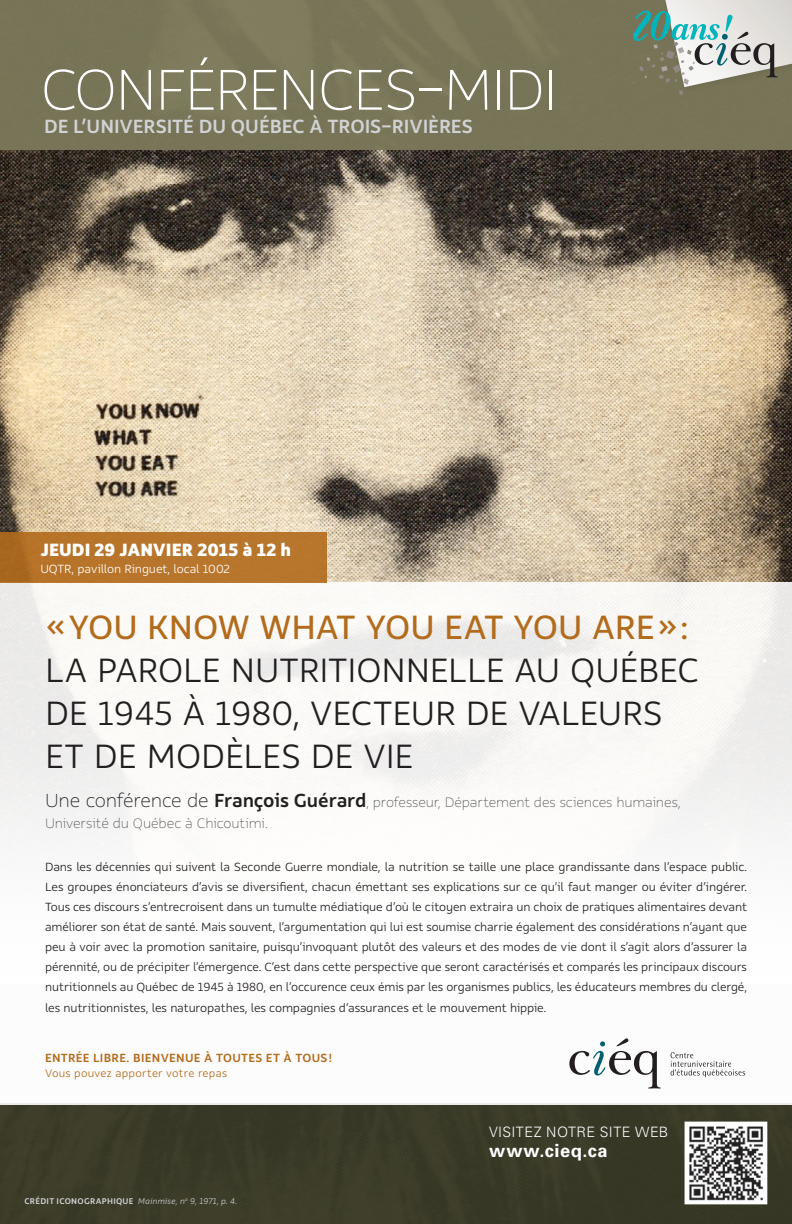
<style>
.page{position:relative;width:792px;height:1224px;background:#fff}
.page>*{position:absolute;margin:0;border:0;box-sizing:border-box;transform-origin:0 0}
.t1{font:100 63px "Rehn";letter-spacing:-.03em;color:#fff}
.Titre-gros{font:300 37px/42.9px "Rehn";letter-spacing:-.005em;color:#231f20}
.t2{font:500 21px "Rehn";letter-spacing:-.005em;color:#d1d2d4}
.t3{font:800 19.5px "Rehn";color:#fff}
.t4{font:700 18.2px "Univers";letter-spacing:.035em;color:#fff}
.t5{font:100 15px/20.8px "Rehn";letter-spacing:-.01em;color:#57585a}
.t6{font:300 14.3px "Univers";letter-spacing:.03em;color:#fff}
.t7{font:300 13px/20.1px "Rehn";letter-spacing:-.005em;color:#231f20;text-align:justify}
.t8{font:500 13px "Rehn";letter-spacing:.025em;color:#b36b1c}
.t9{font:300 13px "Rehn";letter-spacing:-.005em;color:#fff}
.t10{font:300 12px "Rehn";letter-spacing:.02em;color:#b36b1c}
.t11{font:500 9.1px "Rehn";letter-spacing:.03em;color:#d1d2d4}
.s1{font-weight:400;color:#b36b1c}
.s2{font-size:20.8px;color:#231f20}
.s3{font-weight:500;font-size:20.8px;color:#231f20}
.s4{font-weight:300;font-style:italic}
.s5{font-weight:300}
</style>
<div class="page">
<img style="left:0;top:149px;width:792px;height:433px">
<div style="left:0;top:1104px;width:792px;height:120px;background:#373825"></div>
<div style="left:0;top:0;width:792px;height:149px;background:#7b785a"></div>
<svg style="left:633px;top:0;width:159px;height:95px"></svg>
<div style="left:0;top:532px;width:327px;height:50px;background:linear-gradient(to right,#b27026,#bb782e)"></div>
<svg style="left:569px;top:1038px;width:92px;height:51px"></svg>
<svg style="left:671px;top:1052px;width:74px;height:25px"></svg>
<svg style="left:684px;top:1121px;width:84px;height:84px;background:#a1a0a0"></svg>
<p class="t1" style="left:41px;top:49px;width:519px">CONFÉRENCES-MIDI</p>
<p class="t2" style="left:44px;top:112px;width:430px">DE L’UNIVERSITÉ DU QUÉBEC À TROIS-RIVIÈRES</p>
<p class="t3" style="left:40px;top:536px;width:252px">JEUDI 29 JANVIER 2015 à 12 h</p>
<p class="t9" style="left:40px;top:561px;width:191px">UQTR, pavillon Ringuet, local 1002</p>
<p class="Titre-gros" style="left:45px;top:605px;width:655px"><span class="s1">« YOU KNOW WHAT YOU EAT YOU ARE » :<br></span>LA PAROLE NUTRITIONNELLE AU QUÉBEC<br>DE 1945 À 1980, VECTEUR DE VALEURS<br>ET DE MODÈLES DE VIE</p>
<p class="t5" style="left:45px;top:791px;width:637px"><span class="s2">Une conférence de</span> <span class="s3">François Guérard</span>, professeur, Département des sciences humaines,<br>Université du Québec à Chicoutimi.</p>
<p class="t7" style="left:45px;top:857px;width:704px">Dans les décennies qui suivent la Seconde Guerre mondiale, la nutrition se taille une place grandissante dans l’espace public.<br>Les groupes énonciateurs d’avis se diversifient, chacun émettant ses explications sur ce qu’il faut manger ou éviter d’ingérer.<br>Tous ces discours s’entrecroisent dans un tumulte médiatique d’où le citoyen extraira un choix de pratiques alimentaires devant améliorer son état de santé. Mais souvent, l’argumentation qui lui est soumise charrie également des considérations n’ayant que peu à voir avec la promotion sanitaire, puisqu’invoquant plutôt des valeurs et des modes de vie dont il s’agit alors d’assurer la pérennité, ou de précipiter l’émergence. C’est dans cette perspective que seront caractérisés et comparés les principaux discours nutritionnels au Québec de 1945 à 1980, en l’occurence ceux émis par les organismes publics, les éducateurs membres du clergé, les nutritionnistes, les naturopathes, les compagnies d’assurances et le mouvement hippie.</p>
<p class="t8" style="left:45px;top:1050px;width:289px">ENTRÉE LIBRE. BIENVENUE À TOUTES ET À TOUS !</p>
<p class="t10" style="left:45px;top:1065px;width:184px">Vous pouvez apporter votre repas</p>
<p class="t11" style="left:24px;top:1195px;width:215px">CRÉDIT ICONOGRAPHIQUE <span class="s4">Mainmise</span><span class="s5">, n</span><sup>o</sup> <span class="s5">9, 1971, p. 4.</span></p>
<p class="t6" style="left:489px;top:1123px;width:181px">VISITEZ NOTRE SITE WEB</p>
<p class="t4" style="left:489px;top:1140px;width:120px">www.cieq.ca</p>
</div>
